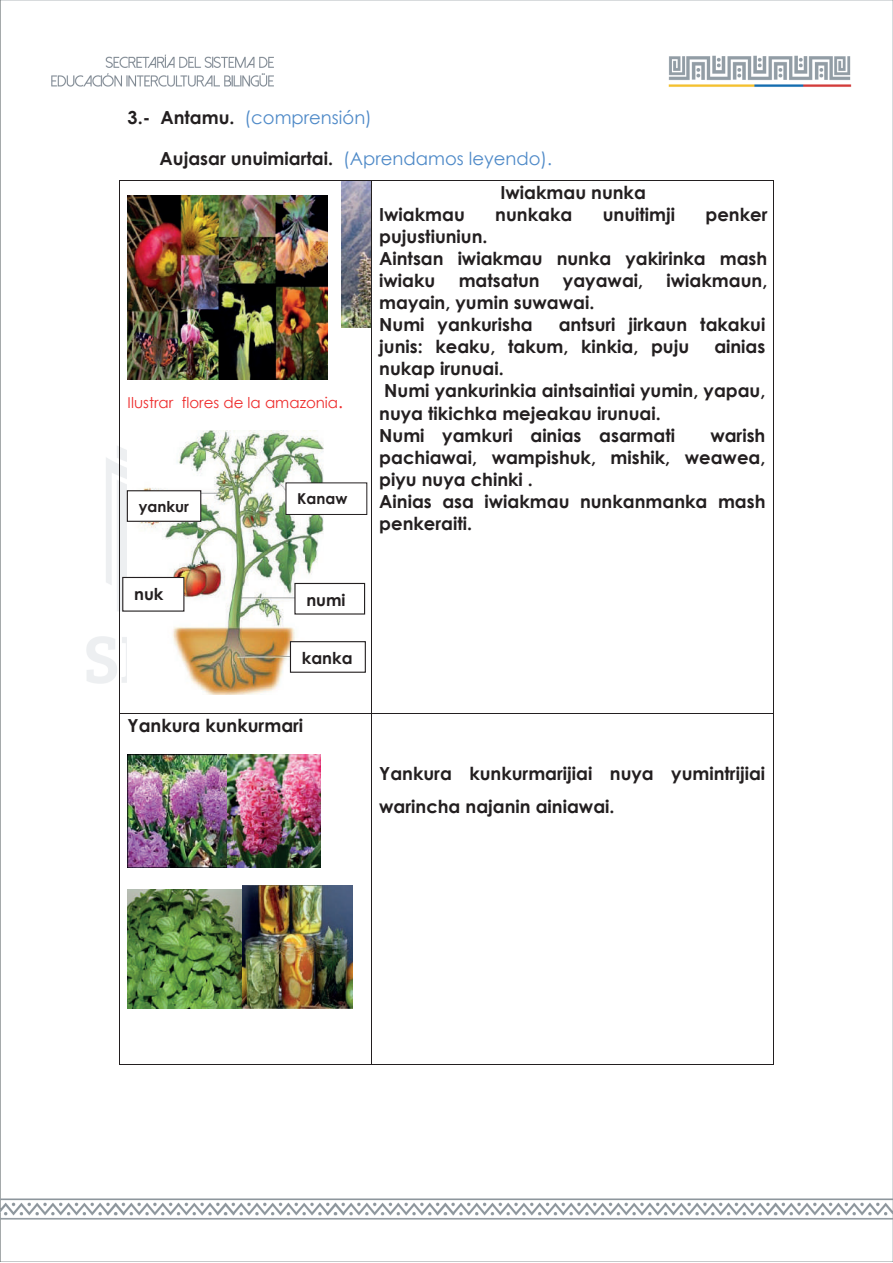
<style>
.page{position:relative;width:893px;height:1263px;background:#fff}
.page>*{position:absolute;margin:0;border:0;box-sizing:border-box;transform-origin:0 0}
.t1{font:700 18px/22px "Century Gothic";color:#231f20}
.t2{font:18px "Century Gothic";color:#4f8ac8}
.t3{font:700 16.5px "Century Gothic";color:#231f20}
.t4{font:15px "Century Gothic";color:#ee2d2d}
.t5{font:700 15px "Century Gothic";color:#231f20}
.s1{font-weight:700;color:#231f20}
.s2{font-size:18px}
</style>
<div class="page">
<img style="left:0;top:0;width:893px;height:1262px">
<img style="left:128px;top:195px;width:200px;height:185px">
<img style="left:341px;top:181px;width:30px;height:146px">
<img style="left:128px;top:430px;width:229px;height:265px">
<hr style="left:120px;top:180px;width:251px;height:1px;background:#231f20">
<hr style="left:372px;top:180px;width:401px;height:1px;background:#231f20">
<hr style="left:119px;top:181px;width:1px;height:532px;background:#231f20">
<hr style="left:371px;top:181px;width:1px;height:532px;background:#231f20">
<hr style="left:773px;top:181px;width:1px;height:532px;background:#231f20">
<img style="left:128px;top:754px;width:192px;height:113px">
<img style="left:128px;top:890px;width:115px;height:118px">
<img style="left:243px;top:886px;width:110px;height:122px">
<hr style="left:120px;top:713px;width:251px;height:1px;background:#231f20">
<hr style="left:372px;top:713px;width:401px;height:1px;background:#231f20">
<hr style="left:119px;top:714px;width:1px;height:350px;background:#231f20">
<hr style="left:120px;top:1064px;width:251px;height:1px;background:#231f20">
<hr style="left:371px;top:714px;width:1px;height:350px;background:#231f20">
<hr style="left:372px;top:1064px;width:401px;height:1px;background:#231f20">
<hr style="left:773px;top:714px;width:1px;height:350px;background:#231f20">
<div style="left:295px;top:583px;width:70px;height:31px;background:#fff"></div>
<div style="left:294px;top:583px;width:71px;height:32px;border:1px solid #231f20"></div>
<div style="left:127px;top:491px;width:74px;height:30px;background:#fff"></div>
<div style="left:127px;top:490px;width:74px;height:32px;border:1px solid #231f20"></div>
<div style="left:286px;top:483px;width:81px;height:31px;background:#fff"></div>
<div style="left:286px;top:482px;width:81px;height:33px;border:1px solid #231f20"></div>
<div style="left:123px;top:577px;width:61px;height:34px;background:#fff"></div>
<div style="left:122px;top:577px;width:62px;height:35px;border:1px solid #231f20"></div>
<div style="left:290px;top:642px;width:75px;height:30px;background:#fff"></div>
<div style="left:290px;top:641px;width:76px;height:32px;border:1px solid #231f20"></div>
<p class="t2" style="left:128px;top:105px;width:246px"><span class="s1">3.- Antamu.</span> (comprensión)</p>
<p class="t2" style="left:160px;top:146px;width:394px"><span class="s1">Aujasar unuimiartai.</span> (Aprendamos leyendo).</p>
<p class="t4" style="left:128px;top:392px;width:217px">Ilustrar flores de la amazonia<span class="s2">.</span></p>
<p class="t5" style="left:139px;top:495px;width:52px">yankur</p>
<p class="t3" style="left:134px;top:581px;width:31px">nuk</p>
<p class="t5" style="left:297px;top:487px;width:52px">Kanaw</p>
<p class="t3" style="left:306px;top:587px;width:41px">numi</p>
<p class="t3" style="left:302px;top:646px;width:52px">kanka</p>
<p class="t1" style="left:128px;top:713px;width:177px">Yankura kunkurmari</p>
<p class="t1" style="left:500px;top:180px;width:147px">Iwiakmau nunka</p>
<p class="t1" style="left:379px;top:202px;width:87px">Iwiakmau</p>
<p class="t1" style="left:495px;top:202px;width:79px">nunkaka</p>
<p class="t1" style="left:603px;top:202px;width:74px">unuitimji</p>
<p class="t1" style="left:706px;top:202px;width:63px">penker</p>
<p class="t1" style="left:379px;top:225px;width:390px">pujustiuniun.<br>Aintsan iwiakmau nunka yakirinka mash iwiaku</p>
<p class="t1" style="left:459px;top:269px;width:82px">matsatun</p>
<p class="t1" style="left:563px;top:269px;width:82px">yayawai,</p>
<p class="t1" style="left:667px;top:269px;width:102px">iwiakmaun,</p>
<p class="t1" style="left:379px;top:291px;width:217px">mayain, yumin suwawai.<br>Numi yankurisha</p>
<p class="t1" style="left:379px;top:313px;width:388px;text-indent:179px">antsuri jirkaun takakui junis: keaku, takum, kinkia, puju</p>
<p class="t1" style="left:714px;top:335px;width:53px">ainias</p>
<p class="t1" style="left:379px;top:357px;width:388px">nukap irunuai.<br>Numi yankurinkia aintsaintiai yumin, yapau, nuya tikichka mejeakau irunuai.<br>Numi yamkuri ainias asarmati</p>
<p class="t1" style="left:379px;top:423px;width:388px;text-indent:331px">warish pachiawai, wampishuk, mishik, weawea, piyu nuya chinki .<br>Ainias asa iwiakmau nunkanmanka mash penkeraiti.</p>
<p class="t1" style="left:379px;top:756px;width:388px;line-height:33.2px">Yankura kunkurmarijiai nuya yumintrijiai warincha najanin ainiawai.</p>
</div>
